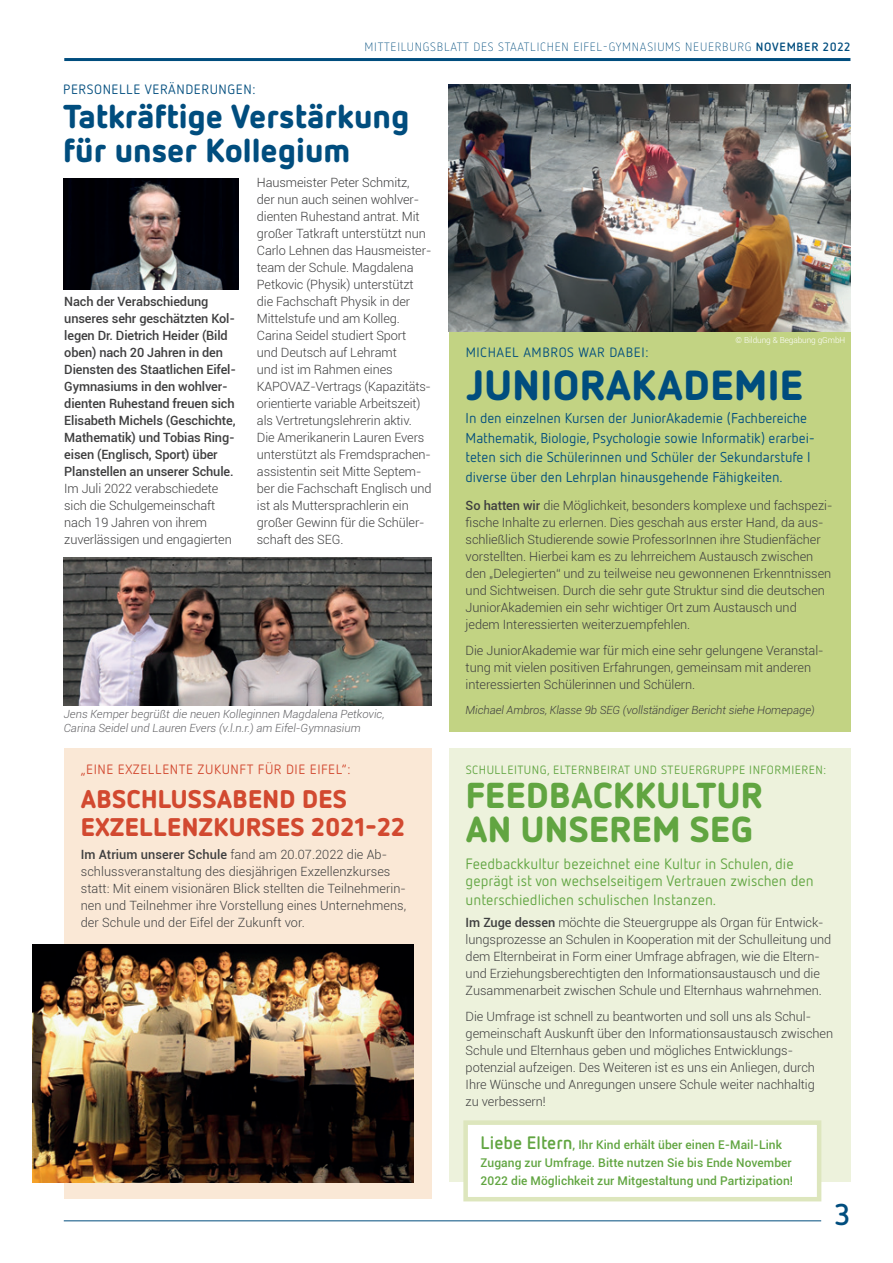
<style>
.page{position:relative;width:893px;height:1263px;background:#fff}
.page>*{position:absolute;margin:0;border:0;box-sizing:border-box;transform-origin:0 0}
.t1{font:900 42px "Netto OT";letter-spacing:.01em;color:#004d7e}
.t2{font:900 36px/34px "Netto OT";letter-spacing:.01em;color:#61a541}
.t3{font:900 33px/34px "Netto OT";color:#004d7e}
.t4{font:700 30px "Netto OT";color:#004d7e}
.t5{font:900 25.5px/28px "Netto OT";letter-spacing:.01em;color:#d24930}
.t6{font:15px/16.5px "Netto OT";color:#61a541}
.t7{font:14.25px/19.5px "Netto OT";letter-spacing:-.005em;color:#004d7e}
.t8{font:13.5px "Netto OT";letter-spacing:.04em;color:#004d7e}
.t9{font:13.5px "Netto OT";letter-spacing:.04em;color:#d24930}
.t10{font:300 12.75px/17px "Roboto";letter-spacing:-.005em;color:#3e3e3f}
.t11{font:500 12.75px/17px "Roboto";letter-spacing:-.01em;color:#3e3e3f}
.t12{font:500 12px/18px "Roboto";letter-spacing:.005em;color:#61a541}
.t13{font:300 12px "Netto OT";letter-spacing:.06em;color:#004d7e}
.t14{font:12px "Netto OT";letter-spacing:.04em;color:#61a541}
.t15{font:italic 300 11.25px/13.5px "Roboto";color:#636366}
.t16{font:italic 300 11.25px "Roboto";letter-spacing:-.005em;color:#3e3e3f}
.t17{font:300 8.25px "Roboto";letter-spacing:-.01em;color:#fff}
.s1{font-weight:700}
.s2{font-weight:500}
.s3{font-family:"Netto OT";font-weight:700;font-size:18px}
</style>
<div class="page">
<hr style="left:64px;top:58px;width:786px;height:3px;background:#004d7e">
<hr style="left:64px;top:1220px;width:757px;height:1px;background:#004d7e">
<div style="left:449px;top:748px;width:401px;height:434px;background:#edf2dc"></div>
<div style="left:449px;top:332px;width:401px;height:400px;background:#c2d383"></div>
<div style="left:64px;top:748px;width:368px;height:451px;background:#fae8d6"></div>
<div style="left:466px;top:1123px;width:353px;height:76px;background:#fff"></div>
<div style="left:463px;top:1120px;width:358px;height:81px;border:4px solid #dde6bd"></div>
<img style="left:32px;top:944px;width:382px;height:238px">
<img style="left:64px;top:557px;width:368px;height:149px">
<img style="left:449px;top:85px;width:401px;height:247px">
<img style="left:63px;top:179px;width:176px;height:110px">
<p class="t13" style="left:365px;top:40px;width:487px">MITTEILUNGSBLATT DES STAATLICHEN EIFEL-GYMNASIUMS NEUERBURG <span class="s1">NOVEMBER 2022</span></p>
<p class="t8" style="left:63px;top:81px;width:194px">PERSONELLE VERÄNDERUNGEN:</p>
<h3 class="t3" style="left:63px;top:98px;width:348px">Tatkräftige Verstärkung für unser Kollegium</h3>
<p class="t11" style="left:64px;top:293px;width:173px">Nach der Verabschiedung unseres sehr geschätzten Kol&shy;legen Dr. Dietrich Heider (Bild oben) nach 20 Jahren in den<br>Diensten des Staatlichen Eifel-<br>Gymnasiums in den wohlver&shy;dienten Ruhestand freuen sich<br>Elisabeth Michels (Geschichte,<br>Mathematik) und Tobias Ring&shy;eisen (Englisch, Sport) über<br>Planstellen an unserer Schule.</p>
<p class="t10" style="left:64px;top:480px;width:169px">Im Juli 2022 verabschiedete sich die Schulgemeinschaft nach 19 Jahren von ihrem zuverlässigen und engagierten</p>
<p class="t10" style="left:257px;top:174px;width:176px">Hausmeister Peter Schmitz,<br>der nun auch seinen wohlver&shy;dienten Ruhestand antrat. Mit großer Tatkraft unterstützt nun<br>Carlo Lehnen das Hausmeister&shy;team der Schule. Magdalena<br>Petkovic (Physik) unterstützt die Fachschaft Physik in der<br>Mittelstufe und am Kolleg.<br>Carina Seidel studiert Sport<br>und Deutsch auf Lehramt<br>und ist im Rahmen eines<br>KAPOVAZ-Vertrags (Kapazitäts&shy;orientierte variable Arbeitszeit) als Vertretungslehrerin aktiv.<br>Die Amerikanerin Lauren Evers unterstützt als Fremdsprachen&shy;assistentin seit Mitte Septem&shy;ber die Fachschaft Englisch und ist als Muttersprachlerin ein großer Gewinn für die Schüler&shy;schaft des SEG.</p>
<p class="t15" style="left:64px;top:707px;width:322px">Jens Kemper begrüßt die neuen Kolleginnen Magdalena Petkovic,<br>Carina Seidel und Lauren Evers (v.l.n.r.) am Eifel-Gymnasium</p>
<p class="t9" style="left:81px;top:761px;width:271px">„EINE EXZELLENTE ZUKUNFT FÜR DIE EIFEL“:</p>
<h3 class="t5" style="left:81px;top:784px;width:326px">ABSCHLUSSABEND DES<br>EXZELLENZKURSES 2021-22</h3>
<p class="t10" style="left:81px;top:845px;width:327px"><span class="s2">Im Atrium unserer Schule</span> fand am 20.07.2022 die Ab&shy;schlussveranstaltung des diesjährigen Exzellenzkurses statt: Mit einem visionären Blick stellten die Teilnehmerin&shy;nen und Teilnehmer ihre Vorstellung eines Unternehmens, der Schule und der Eifel der Zukunft vor.</p>
<p class="t17" style="left:736px;top:335px;width:111px">© Bildung &amp; Begabung gGmbH</p>
<p class="t8" style="left:466px;top:344px;width:184px">MICHAEL AMBROS WAR DABEI:</p>
<h1 class="t1" style="left:466px;top:358px;width:339px">JUNIORAKADEMIE</h1>
<p class="t7" style="left:466px;top:408px;width:349px">In den einzelnen Kursen der JuniorAkademie (Fachbereiche Mathematik, Biologie, Psychologie sowie Informatik) erarbei&shy;teten sich die Schülerinnen und Schüler der Sekundarstufe I diverse über den Lehrplan hinausgehende Fähigkeiten.</p>
<p class="t10" style="left:466px;top:497px;width:368px"><span class="s2">So hatten wir</span> die Möglichkeit, besonders komplexe und fachspezi&shy;fische Inhalte zu erlernen. Dies geschah aus erster Hand, da aus&shy;schließlich Studierende sowie ProfessorInnen ihre Studienfächer vorstellten. Hierbei kam es zu lehrreichem Austausch zwischen den „Delegierten“ und zu teilweise neu gewonnenen Erkenntnissen und Sichtweisen. Durch die sehr gute Struktur sind die deutschen JuniorAkademien ein sehr wichtiger Ort zum Austausch und jedem Interessierten weiterzuempfehlen.</p>
<p class="t10" style="left:466px;top:641px;width:359px">Die JuniorAkademie war für mich eine sehr gelungene Veranstal&shy;tung mit vielen positiven Erfahrungen, gemeinsam mit anderen interessierten Schülerinnen und Schülern.</p>
<p class="t16" style="left:466px;top:703px;width:350px">Michael Ambros, Klasse 9b SEG (vollständiger Bericht siehe Homepage)</p>
<p class="t14" style="left:466px;top:762px;width:362px">SCHULLEITUNG, ELTERNBEIRAT UND STEUERGRUPPE INFORMIEREN:</p>
<h2 class="t2" style="left:466px;top:777px;width:298px">FEEDBACKKULTUR<br>AN UNSEREM SEG</h2>
<p class="t6" style="left:466px;top:855px;width:350px">Feedbackkultur bezeichnet eine Kultur in Schulen, die geprägt ist von wechselseitigem Vertrauen zwischen den</p>
<p class="t6" style="left:466px;top:891px;width:252px">unterschiedlichen schulischen Instanzen.</p>
<p class="t10" style="left:466px;top:914px;width:367px"><span class="s2">Im Zuge dessen</span> möchte die Steuergruppe als Organ für Entwick&shy;lungsprozesse an Schulen in Kooperation mit der Schulleitung und dem Elternbeirat in Form einer Umfrage abfragen, wie die Eltern&shy;und Erziehungsberechtigten den Informationsaustausch und die Zusammenarbeit zwischen Schule und Elternhaus wahrnehmen.</p>
<p class="t10" style="left:466px;top:1007px;width:369px">Die Umfrage ist schnell zu beantworten und soll uns als Schul&shy;gemeinschaft Auskunft über den Informationsaustausch zwischen Schule und Elternhaus geben und mögliches Entwicklungs&shy;potenzial aufzeigen. Des Weiteren ist es uns ein Anliegen, durch Ihre Wünsche und Anregungen unsere Schule weiter nachhaltig<br>zu verbessern!</p>
<p class="t12" style="left:481px;top:1135px;width:314px"><span class="s3">Liebe Eltern</span>, Ihr Kind erhält über einen E-Mail-Link<br>Zugang zur Umfrage. Bitte nutzen Sie bis Ende November<br>2022 die Möglichkeit zur Mitgestaltung und Partizipation!</p>
<h3 class="t4" style="left:834px;top:1195px;width:18px">3</h3>
</div>
